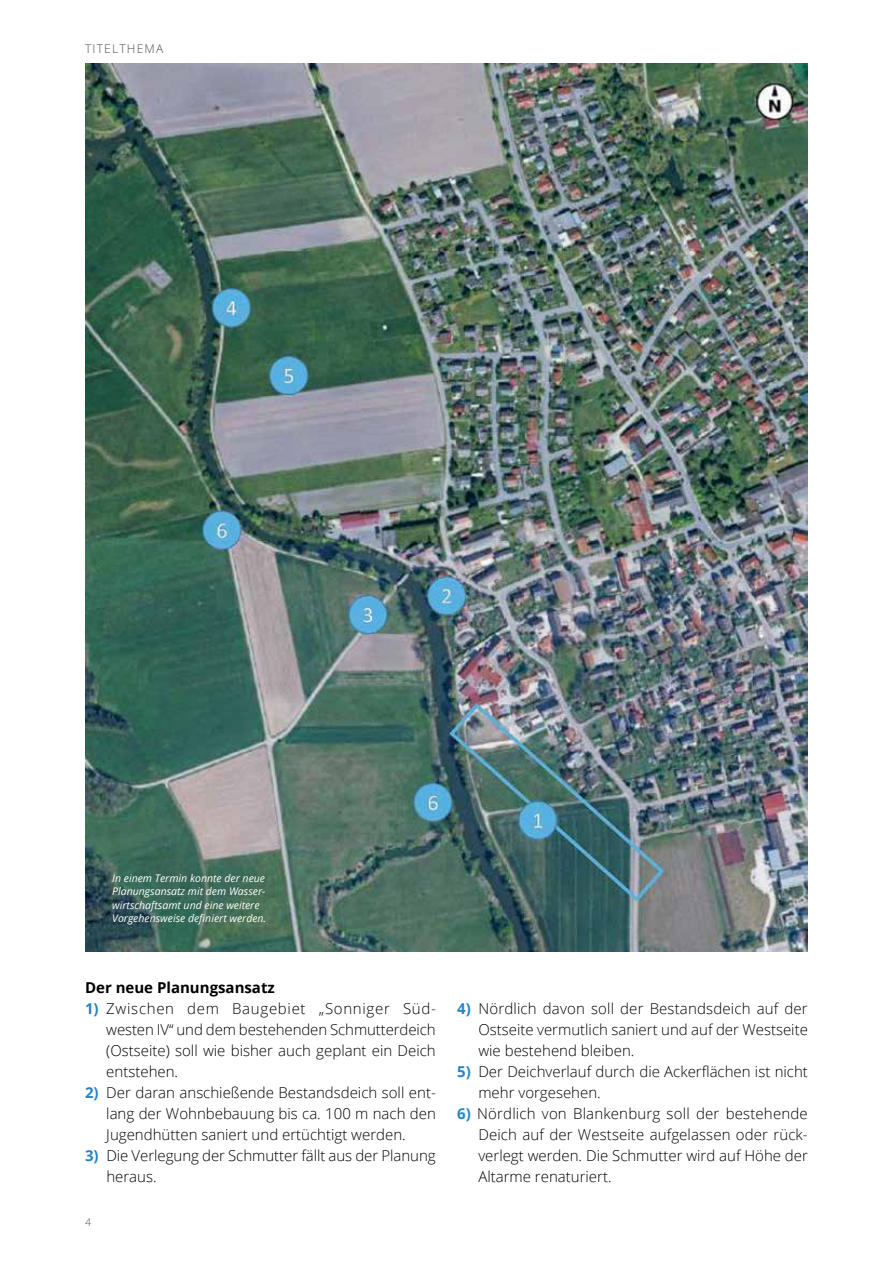
<style>
.page{position:relative;width:893px;height:1263px;background:#fff}
.page>*{position:absolute;margin:0;border:0;box-sizing:border-box;transform-origin:0 0}
.t1{font:300 15px/21px "Open Sans";color:#000;text-align:justify}
.t2{font:700 15px "Open Sans";color:#000}
.t3{font:300 12px "Open Sans";color:#4d4d4f}
.t4{font:italic 10.5px/13.5px "Open Sans";color:#fff}
.t5{font:300 10.5px "Open Sans";color:#4d4d4f}
.s1{font-weight:700;color:#2484c6}
</style>
<div class="page">
<img style="left:85px;top:64px;width:723px;height:887px">
<p class="t3" style="left:85px;top:40px;width:16px">Titelthe</p>
<p class="t3" style="left:145px;top:40px;width:19px">ma</p>
<p class="t4" style="left:112px;top:871px;width:156px">In einem Termin konnte der neue<br>Planungsansatz mit dem Wasser&shy;wirtschaftsamt und eine weitere<br>Vorgehensweise definiert werden.</p>
<p class="t2" style="left:85px;top:977px;width:191px">Der neue Planungsansatz</p>
<p class="t1" style="left:106px;top:998px;width:331px;text-indent:-21px"><span class="s1">1)</span> Zwischen dem Baugebiet „Sonniger Süd&shy;westen IV“ und dem bestehenden Schmutterdeich (Ostseite) soll wie bisher auch geplant ein Deich entstehen.</p>
<p class="t1" style="left:106px;top:1082px;width:331px;text-indent:-21px"><span class="s1">2)</span> Der daran anschießende Bestandsdeich soll ent&shy;lang der Wohnbebauung bis ca. 100 m nach den Jugendhütten saniert und ertüchtigt werden.</p>
<p class="t1" style="left:106px;top:1145px;width:331px;text-indent:-21px"><span class="s1">3)</span> Die Verlegung der Schmutter fällt aus der Planung heraus.</p>
<p class="t5" style="left:85px;top:1215px;width:7px">4</p>
<p class="t1" style="left:478px;top:998px;width:331px;text-indent:-21px"><span class="s1">4)</span> Nördlich davon soll der Bestandsdeich auf der Ostseite vermutlich saniert und auf der Westseite wie bestehend bleiben.</p>
<p class="t1" style="left:478px;top:1061px;width:331px;text-indent:-21px"><span class="s1">5)</span> Der Deichverlauf durch die Ackerflächen ist nicht mehr vorgesehen.</p>
<p class="t1" style="left:478px;top:1103px;width:331px;text-indent:-21px"><span class="s1">6)</span> Nördlich von Blankenburg soll der bestehende Deich auf der Westseite aufgelassen oder rück&shy;verlegt werden. Die Schmutter wird auf Höhe der Altarme renaturiert.</p>
</div>
